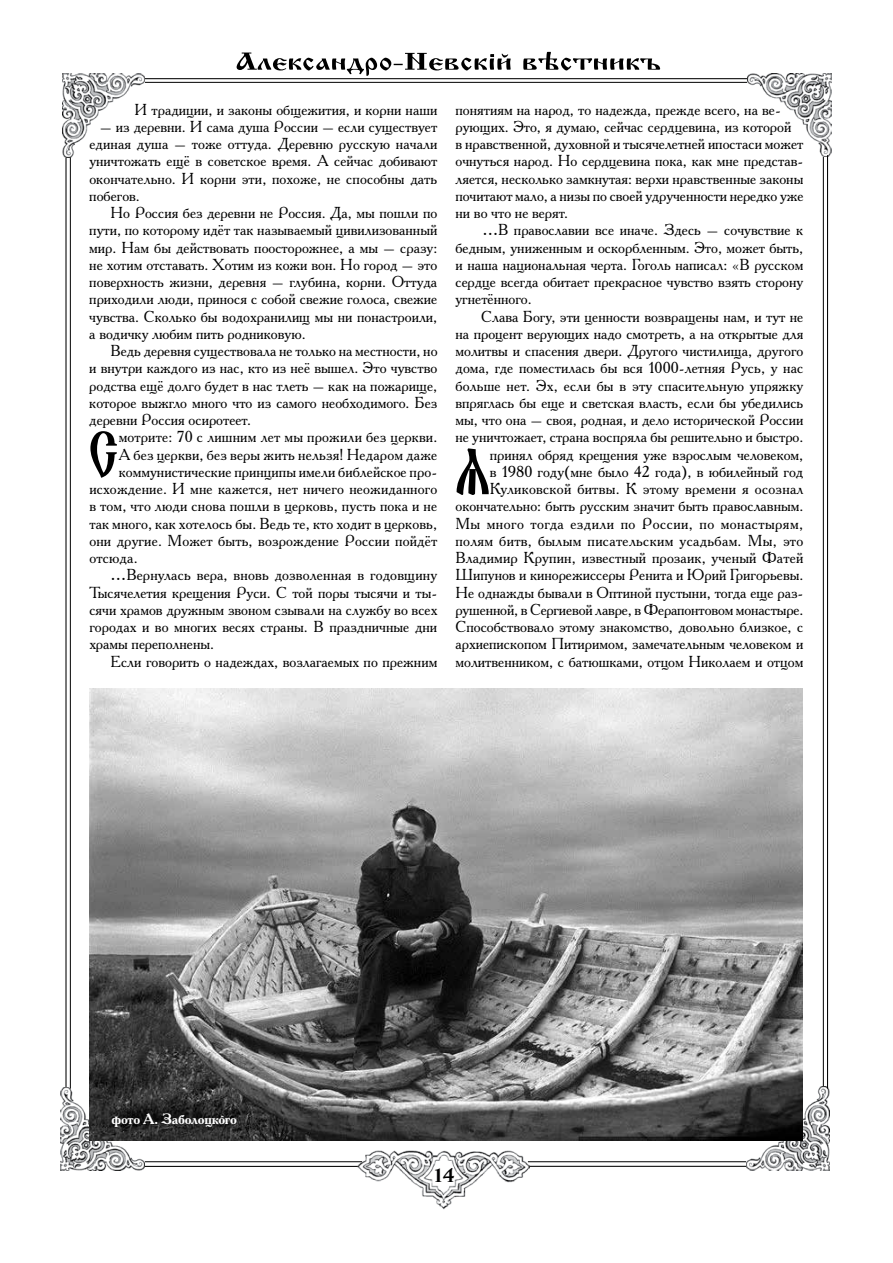
<style>
.page{position:relative;width:893px;height:1263px;background:#fff}
.page>*{position:absolute;margin:0;border:0;box-sizing:border-box;transform-origin:0 0}
.t1{font:68.4px "Evangelie";color:#000;scale:.8 1}
.t2{font:19.5px "Izhitsa";color:#000}
.t3{font:15.9px/17.2px "Academy C";color:#000;text-align:justify}
.t4{font:700 15px "Academy C";letter-spacing:-.02em;color:#fff}
</style>
<div class="page">
<img style="left:356px;top:1150px;width:173px;height:59px">
<svg style="left:237px;top:52px;width:423px;height:24px"></svg>
<hr style="left:130px;top:78px;width:632px;height:1px;background:#000">
<hr style="left:132px;top:82px;width:629px;height:1px;background:#000">
<hr style="left:65px;top:157px;width:2px;height:952px;background:#000">
<hr style="left:823px;top:155px;width:1px;height:952px;background:#000">
<hr style="left:130px;top:1161px;width:232px;height:1px;background:#000">
<hr style="left:131px;top:1166px;width:227px;height:1px;background:#000">
<hr style="left:528px;top:1161px;width:232px;height:1px;background:#000">
<hr style="left:530px;top:1166px;width:232px;height:1px;background:#000">
<img style="left:63px;top:74px;width:82px;height:84px">
<img style="left:748px;top:74px;width:83px;height:82px">
<img style="left:747px;top:1086px;width:82px;height:84px">
<img style="left:61px;top:1088px;width:83px;height:82px">
<hr style="left:70px;top:157px;width:1px;height:931px;background:#000">
<hr style="left:827px;top:155px;width:1px;height:933px;background:#000">
<img style="left:89px;top:689px;width:714px;height:451px">
<p class="t3" style="left:135px;top:100px;width:304px">И традиции, и законы общежития, и корни наши</p>
<p class="t3" style="left:89px;top:118px;width:350px;text-indent:11px">– из деревни. И сама душа России – если существует единая душа – тоже оттуда. Деревню русскую начали уничтожать ещё в советское время. А сейчас добивают окончательно. И корни эти, похоже, не способны дать побегов.</p>
<p class="t3" style="left:89px;top:204px;width:350px;text-indent:21px">Но Россия без деревни не Россия. Да, мы пошли по пути, по которому идёт так называемый цивилизованный мир. Нам бы действовать поосторожнее, а мы – сразу: не хотим отставать. Хотим из кожи вон. Но город – это поверхность жизни, деревня – глубина, корни. Оттуда приходили люди, принося с собой свежие голоса, свежие чувства. Сколько бы водохранилищ мы ни понастроили, а водичку любим пить родниковую.</p>
<p class="t3" style="left:89px;top:342px;width:350px;text-indent:21px">Ведь деревня существовала не только на местности, но и внутри каждого из нас, кто из неё вышел. Это чувство родства ещё долго будет в нас тлеть – как на пожарище, которое выжгло много что из самого необходимого. Без деревни Россия осиротеет.</p>
<h1 class="t1" style="left:89px;top:413px;width:37px">С</h1>
<p class="t3" style="left:119px;top:428px;width:320px">мотрите: 70 с лишним лет мы прожили без церкви.</p>
<p class="t3" style="left:119px;top:445px;width:320px">А без церкви, без веры жить нельзя! Недаром даже</p>
<p class="t3" style="left:119px;top:463px;width:320px">коммунистические принципы имели библейское про-</p>
<p class="t3" style="left:89px;top:480px;width:350px">исхождение. И мне кажется, нет ничего неожиданного</p>
<p class="t3" style="left:89px;top:497px;width:350px">в том, что люди снова пошли в церковь, пусть пока и не</p>
<p class="t3" style="left:89px;top:514px;width:349px">так много, как хотелось бы. Ведь те, кто ходит в церковь,</p>
<p class="t3" style="left:89px;top:532px;width:350px">они другие. Может быть, возрождение России пойдёт</p>
<p class="t3" style="left:89px;top:549px;width:50px">отсюда.</p>
<p class="t3" style="left:111px;top:566px;width:328px">…Вернулась вера, вновь дозволенная в годовщину</p>
<p class="t3" style="left:89px;top:583px;width:349px">Тысячелетия крещения Руси. С той поры тысячи и ты-</p>
<p class="t3" style="left:89px;top:601px;width:350px">сячи храмов дружным звоном сзывали на службу во всех</p>
<p class="t3" style="left:89px;top:618px;width:349px">городах и во многих весях страны. В праздничные дни</p>
<p class="t3" style="left:89px;top:635px;width:126px">храмы переполнены.</p>
<p class="t3" style="left:111px;top:652px;width:328px">Если говорить о надеждах, возлагаемых по прежним</p>
<p class="t3" style="left:455px;top:100px;width:350px;text-align:left">понятиям на народ, то надежда, прежде всего, на ве&shy;рующих. Это, я думаю, сейчас сердцевина, из которой<br>в нравственной, духовной и тысячелетней ипостаси может очнуться народ. Но сердцевина пока, как мне представ&shy;ляется, несколько замкнутая: верхи нравственные законы почитают мало, а низы по своей удрученности нередко уже ни во что не верят.</p>
<p class="t3" style="left:455px;top:221px;width:349px;text-indent:27px">…В православии все иначе. Здесь – сочувствие к бедным, униженным и оскорбленным. Это, может быть, и наша национальная черта. Гоголь написал: «В русском сердце всегда обитает прекрасное чувство взять сторону угнетённого.</p>
<p class="t3" style="left:455px;top:307px;width:349px;text-indent:26px">Слава Богу, эти ценности возвращены нам, и тут не на процент верующих надо смотреть, а на открытые для молитвы и спасения двери. Другого чистилища, другого дома, где поместилась бы вся 1000-летняя Русь, у нас больше нет. Эх, если бы в эту спасительную упряжку впряглась бы еще и светская власть, если бы убедились мы, что она – своя, родная, и дело исторической России не уничтожает, страна воспряла бы решительно и быстро.</p>
<h1 class="t1" style="left:455px;top:431px;width:44px">Я</h1>
<p class="t3" style="left:455px;top:445px;width:349px;text-align:right">принял обряд крещения уже взрослым человеком,<br>в 1980 году(мне было 42 года), в юбилейный год Куликовской битвы. К этому времени я осознал окончательно: быть русским значит быть православным.<br>Мы много тогда ездили по России, по монастырям, полям битв, былым писательским усадьбам. Мы, это Владимир Крупин, известный прозаик, ученый Фатей Шипунов и кинорежиссеры Ренита и Юрий Григорьевы.<br>Не однажды бывали в Оптиной пустыни, тогда еще раз&shy;рушенной, в Сергиевой лавре, в Ферапонтовом монастыре.<br>Способствовало этому знакомство, довольно близкое, с архиепископом Питиримом, замечательным человеком и молитвенником, с батюшками, отцом Николаем и отцом</p>
<p class="t4" style="left:112px;top:1109px;width:127px">фото А. Заболоцкого</p>
<p class="t2" style="left:434px;top:1164px;width:22px">14</p>
</div>
